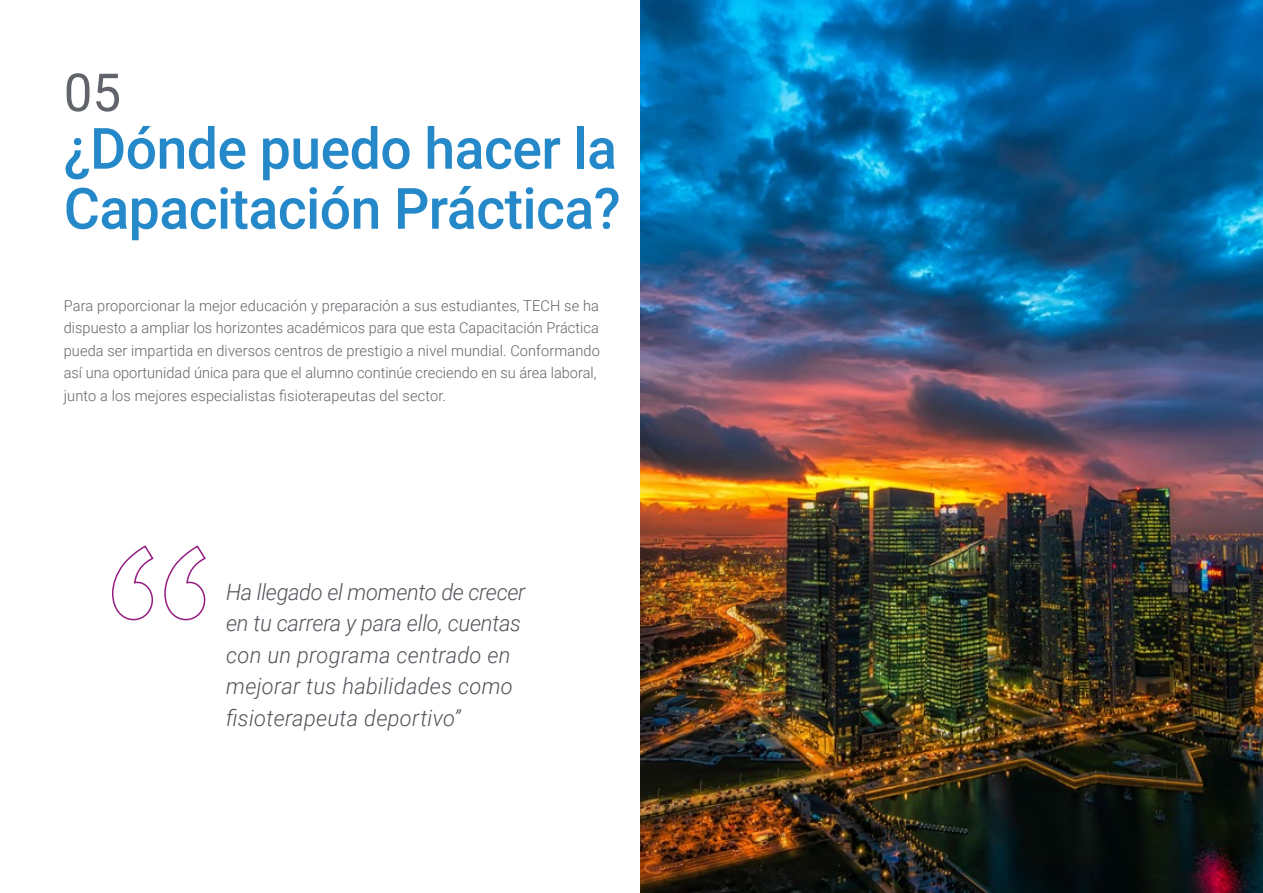
<style>
.page{position:relative;width:1263px;height:893px;background:#fff}
.page>*{position:absolute;margin:0;border:0;box-sizing:border-box;transform-origin:0 0}
.t1{font:500 57px/60px "Roboto";letter-spacing:-.01em;color:#2488c9}
.t2{font:52.5px "Roboto";color:#61646a}
.t3{font:italic 300 22.5px/31.5px "Roboto";letter-spacing:.015em;color:#52555b}
.t4{font:300 15px/22.5px "Roboto";letter-spacing:.01em;color:#61646a}
</style>
<div class="page">
<svg style="left:112px;top:545px;width:94px;height:76px"></svg>
<img style="left:640px;top:0;width:623px;height:893px">
<h2 class="t2" style="left:64px;top:56px;width:59px">05</h2>
<h1 class="t1" style="left:64px;top:116px;width:558px">¿Dónde puedo hacer la<br>Capacitación Práctica?</h1>
<p class="t4" style="left:64px;top:293px;width:538px">Para proporcionar la mejor educación y preparación a sus estudiantes, TECH se ha dispuesto a ampliar los horizontes académicos para que esta Capacitación Práctica pueda ser impartida en diversos centros de prestigio a nivel mundial. Conformando así una oportunidad única para que el alumno continúe creciendo en su área laboral, junto a los mejores especialistas fisioterapeutas del sector.</p>
<h3 class="t3" style="left:226px;top:575px;width:301px">Ha llegado el momento de crecer en tu carrera y para ello, cuentas con un programa centrado en mejorar tus habilidades como fisioterapeuta deportivo”</h3>
</div>
